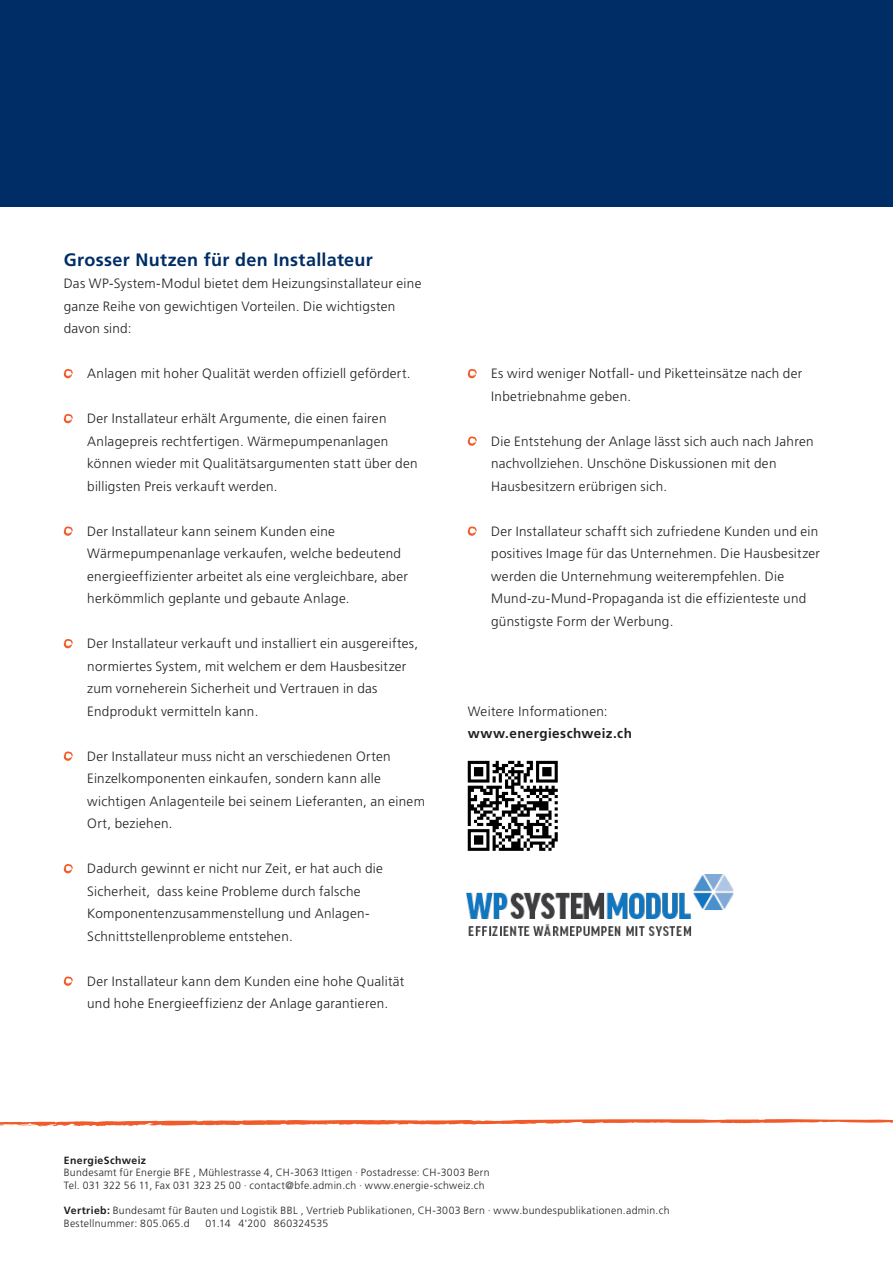
<style>
.page{position:relative;width:893px;height:1263px;background:#fff}
.page>*{position:absolute;margin:0;border:0;box-sizing:border-box;transform-origin:0 0}
.Sous-titre_noir{font:700 18px "Frutiger LT Std";letter-spacing:.02em;color:#002d66}
.Conseils{font:300 13.5px/22.5px "Frutiger LT Std";letter-spacing:.025em;color:#231f20}
.Texte{font:300 13.5px/22.5px "Frutiger LT Std";letter-spacing:.02em;color:#231f20}
.t1{font:700 13.5px "Frutiger LT Std";letter-spacing:.03em;color:#231f20}
.Texte-2{font:300 10.5px "Frutiger LT Std";letter-spacing:.03em;color:#231f20}
.Texte-3{font:700 10.5px "Frutiger LT Std";letter-spacing:.04em;color:#231f20}
.s1{font-weight:700}
</style>
<div class="page">
<svg style="left:64px;top:369px;width:9px;height:9px"></svg>
<svg style="left:64px;top:414px;width:9px;height:9px"></svg>
<svg style="left:64px;top:526px;width:9px;height:10px"></svg>
<svg style="left:64px;top:639px;width:9px;height:9px"></svg>
<svg style="left:64px;top:751px;width:9px;height:10px"></svg>
<svg style="left:64px;top:864px;width:9px;height:9px"></svg>
<svg style="left:64px;top:976px;width:9px;height:10px"></svg>
<svg style="left:468px;top:369px;width:9px;height:9px"></svg>
<svg style="left:468px;top:436px;width:9px;height:10px"></svg>
<svg style="left:468px;top:526px;width:9px;height:10px"></svg>
<svg style="left:0;top:1119px;width:893px;height:7px"></svg>
<svg style="left:468px;top:761px;width:90px;height:90px"></svg>
<div style="left:0;top:0;width:893px;height:206px;background:#002d66"></div>
<img style="left:466px;top:874px;width:268px;height:62px">
<p class="Sous-titre_noir" style="left:64px;top:249px;width:311px">Grosser Nutzen für den Installateur</p>
<p class="Texte" style="left:64px;top:273px;width:359px">Das WP-System-Modul bietet dem Heizungsinstallateur eine ganze Reihe von gewichtigen Vorteilen. Die wichtigsten davon sind:</p>
<p class="Conseils" style="left:87px;top:363px;width:325px">Anlagen mit hoher Qualität werden offiziell gefördert.</p>
<p class="Conseils" style="left:87px;top:408px;width:332px">Der Installateur erhält Argumente, die einen fairen Anlagepreis rechtfertigen. Wärmepumpenanlagen können wieder mit Qualitätsargumenten statt über den billigsten Preis verkauft werden.</p>
<p class="Conseils" style="left:87px;top:520px;width:322px">Der Installateur kann seinem Kunden eine Wärmepumpenanlage verkaufen, welche bedeutend energieeffizienter arbeitet als eine vergleichbare, aber herkömmlich geplante und gebaute Anlage.</p>
<p class="Conseils" style="left:87px;top:633px;width:333px">Der Installateur verkauft und installiert ein ausgereiftes, normiertes System, mit welchem er dem Hausbesitzer zum vorneherein Sicherheit und Vertrauen in das Endprodukt vermitteln kann.</p>
<p class="Conseils" style="left:87px;top:745px;width:339px">Der Installateur muss nicht an verschiedenen Orten Einzelkomponenten einkaufen, sondern kann alle wichtigen Anlagenteile bei seinem Lieferanten, an einem Ort, beziehen.</p>
<p class="Conseils" style="left:87px;top:858px;width:297px">Dadurch gewinnt er nicht nur Zeit, er hat auch die Sicherheit, dass keine Probleme durch falsche Komponentenzusammenstellung und Anlagen-Schnittstellenprobleme entstehen.</p>
<p class="Conseils" style="left:87px;top:970px;width:319px">Der Installateur kann dem Kunden eine hohe Qualität und hohe Energieeffizienz der Anlage garantieren.</p>
<p class="Conseils" style="left:491px;top:363px;width:313px">Es wird weniger Notfall- und Piketteinsätze nach der<br>Inbetriebnahme geben.</p>
<p class="Conseils" style="left:491px;top:430px;width:324px">Die Entstehung der Anlage lässt sich auch nach Jahren nachvollziehen. Unschöne Diskussionen mit den<br>Hausbesitzern erübrigen sich.</p>
<p class="Conseils" style="left:491px;top:520px;width:330px">Der Installateur schafft sich zufriedene Kunden und ein positives Image für das Unternehmen. Die Hausbesitzer werden die Unternehmung weiterempfehlen. Die Mund-zu-Mund-Propaganda ist die effizienteste und günstigste Form der Werbung.</p>
<p class="Conseils" style="left:468px;top:700px;width:141px">Weitere Informationen:</p>
<p class="t1" style="left:468px;top:726px;width:166px">www.energieschweiz.ch</p>
<p class="Texte-3" style="left:64px;top:1154px;width:84px">EnergieSchweiz</p>
<p class="Texte-2" style="left:64px;top:1167px;width:427px">Bundesamt für Energie BFE , Mühlestrasse 4, CH-3063 Ittigen ∙ Postadresse: CH-3003 Bern</p>
<p class="Texte-2" style="left:64px;top:1179px;width:422px">Tel. 031 322 56 11, Fax 031 323 25 00 ∙ contact@bfe.admin.ch ∙ www.energie-schweiz.ch</p>
<p class="Texte-2" style="left:64px;top:1205px;width:607px"><span class="s1">Vertrieb:</span> Bundesamt für Bauten und Logistik BBL , Vertrieb Publikationen, CH-3003 Bern ∙ www.bundespublikationen.admin.ch</p>
<p class="Texte-2" style="left:64px;top:1217px;width:127px">Bestellnummer: 805.065.d</p>
<p class="Texte-2" style="left:205px;top:1217px;width:124px">01.14 4'200 860324535</p>
</div>
